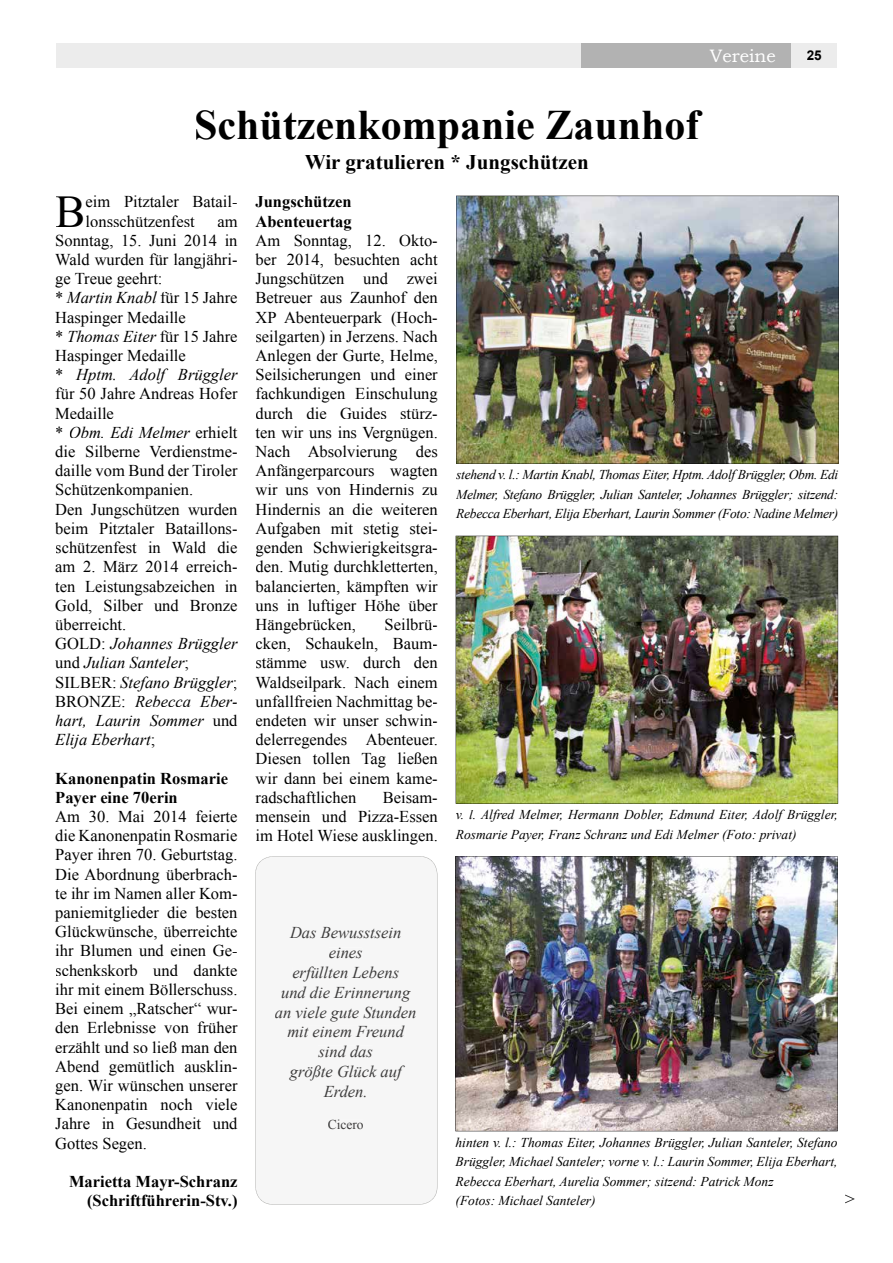
<style>
.page{position:relative;width:893px;height:1263px;background:#fff}
.page>*{position:absolute;margin:0;border:0;box-sizing:border-box;transform-origin:0 0}
.t1{font:45.45px "Times New Roman";color:#000}
.t2{font:700 42px "Times New Roman";color:#000}
.t3{font:700 21px "Times New Roman";color:#000}
.t4{font:18px "Bookman Old Style";color:#fff}
.t5{font:18px "Times New Roman";color:#000}
.t6{font:16.5px/19.2px "Times New Roman";color:#000;text-align:justify}
.t7{font:italic 16.5px/19.8px "Times New Roman";color:#3d3c3c;text-align:center}
.t8{font:700 16.5px/19.2px "Times New Roman";color:#000}
.t9{font:italic 13.5px/19.2px "Times New Roman";color:#000}
.t10{font:13.5px "Times New Roman";color:#3d3c3c}
.t11{font:700 13.5px "Arial";color:#000}
.s1{font-style:italic}
</style>
<div class="page">
<div style="left:56px;top:43px;width:781px;height:25px;background:#ececec"></div>
<div style="left:581px;top:43px;width:210px;height:25px;background:#b2b2b2"></div>
<img style="left:456px;top:196px;width:383px;height:268px">
<img style="left:456px;top:536px;width:382px;height:268px">
<img style="left:455px;top:856px;width:383px;height:275px">
<div style="left:255px;top:856px;width:182px;height:349px;background:#f6f6f6"></div>
<p class="t4" style="left:710px;top:44px;width:67px">Vereine</p>
<p class="t11" style="left:807px;top:46px;width:17px">25</p>
<h2 class="t2" style="left:194px;top:96px;width:507px">Schützenkompanie Zaunhof</h2>
<p class="t3" style="left:305px;top:148px;width:286px">Wir gratulieren * Jungschützen</p>
<h1 class="t1" style="left:55px;top:181px;width:32px">B</h1>
<p class="t6" style="left:86px;top:192px;width:153px">eim Pitztaler Batail&shy;lonsschützenfest</p>
<p class="t6" style="left:55px;top:211px;width:184px;text-align:left;text-indent:162px">am<br>Sonntag, 15. Juni 2014 in<br>Wald wurden für langjähri&shy;ge Treue geehrt:<br>* <span class="s1">Martin Knabl</span> für 15 Jahre<br>Haspinger Medaille<br>* <span class="s1">Thomas Eiter</span> für 15 Jahre<br>Haspinger Medaille<br>* <span class="s1">Hptm. Adolf Brüggler </span>für 50 Jahre Andreas Hofer<br>Medaille<br>* <span class="s1">Obm. Edi Melmer</span> erhielt die Silberne Verdienstme&shy;daille vom Bund der Tiroler<br>Schützenkompanien.<br>Den Jungschützen wurden beim Pitztaler Bataillons&shy;schützenfest in Wald die am 2. März 2014 erreich&shy;ten Leistungsabzeichen in<br>Gold, Silber und Bronze überreicht.<br>GOLD: <span class="s1">Johannes Brüggler </span>und <span class="s1">Julian Santeler</span>;<br>SILBER: <span class="s1">Stefano Brüggler</span>;<br>BRONZE: <span class="s1">Rebecca Eber&shy;hart, Laurin Sommer</span> und<br><span class="s1">Elija Eberhart</span>;</p>
<p class="t8" style="left:55px;top:768px;width:174px">Kanonenpatin Rosmarie<br>Payer eine 70erin</p>
<p class="t6" style="left:55px;top:807px;width:184px">Am 30. Mai 2014 feierte die Kanonenpatin Rosmarie Payer ihren 70. Geburtstag.<br>Die Abordnung überbrach&shy;te ihr im Namen aller Kom&shy;paniemitglieder die besten Glückwünsche, überreichte ihr Blumen und einen Ge&shy;schenkskorb und dankte ihr mit einem Böllerschuss.<br>Bei einem „Ratscher“ wur&shy;den Erlebnisse von früher erzählt und so ließ man den Abend gemütlich ausklin&shy;gen. Wir wünschen unserer Kanonenpatin noch viele Jahre in Gesundheit und Gottes Segen.</p>
<p class="t8" style="left:69px;top:1171px;width:170px;text-align:right">Marietta Mayr-Schranz (Schriftführerin-Stv.)</p>
<p class="t8" style="left:256px;top:192px;width:98px">Jungschützen<br>Abenteuertag</p>
<p class="t6" style="left:256px;top:230px;width:184px">Am Sonntag, 12. Okto&shy;ber 2014, besuchten acht Jungschützen und zwei Betreuer aus Zaunhof den XP Abenteuerpark (Hoch&shy;seilgarten) in Jerzens. Nach Anlegen der Gurte, Helme, Seilsicherungen und einer fachkundigen Einschulung durch die Guides stürz&shy;ten wir uns ins Vergnügen.<br>Nach Absolvierung des Anfängerparcours wagten wir uns von Hindernis zu Hindernis an die weiteren Aufgaben mit stetig stei&shy;genden Schwierigkeitsgra&shy;den. Mutig durchkletterten, balancierten, kämpften wir uns in luftiger Höhe über Hängebrücken,</p>
<p class="t6" style="left:256px;top:614px;width:184px;text-indent:129px">Seilbrü&shy;cken, Schaukeln, Baum&shy;stämme usw. durch den Waldseilpark. Nach einem unfallfreien Nachmittag be&shy;endeten wir unser schwin&shy;delerregendes Abenteuer.<br>Diesen tollen Tag ließen wir dann bei einem kame&shy;radschaftlichen</p>
<p class="t6" style="left:256px;top:787px;width:184px;text-indent:127px">Beisam&shy;mensein und Pizza-Essen im Hotel Wiese ausklingen.</p>
<p class="t9" style="left:456px;top:465px;width:384px;text-align:justify">stehend v. l.: Martin Knabl, Thomas Eiter, Hptm. Adolf Brüggler, Obm. Edi Melmer, Stefano Brüggler, Julian Santeler, Johannes Brüggler; sitzend:<br>Rebecca Eberhart, Elija Eberhart, Laurin Sommer (Foto: Nadine Melmer)</p>
<p class="t9" style="left:456px;top:805px;width:384px">v. l. Alfred Melmer, Hermann Dobler, Edmund Eiter, Adolf Brüggler,<br>Rosmarie Payer, Franz Schranz und Edi Melmer (Foto: privat)</p>
<p class="t7" style="left:275px;top:922px;width:143px">Das Bewusstsein eines<br>erfüllten Lebens<br>und die Erinnerung an viele gute Stunden mit einem Freund sind das<br>größte Glück auf<br>Erden.</p>
<p class="t10" style="left:328px;top:1115px;width:37px">Cicero</p>
<p class="t9" style="left:455px;top:1133px;width:384px">hinten v. l.: Thomas Eiter, Johannes Brüggler, Julian Santeler, Stefano Brüggler, Michael Santeler; vorne v. l.: Laurin Sommer, Elija Eberhart, Rebecca Eberhart, Aurelia Sommer; sitzend: Patrick Monz<br>(Fotos: Michael Santeler)</p>
<p class="t5" style="left:845px;top:1186px;width:12px">&gt;</p>
</div>
